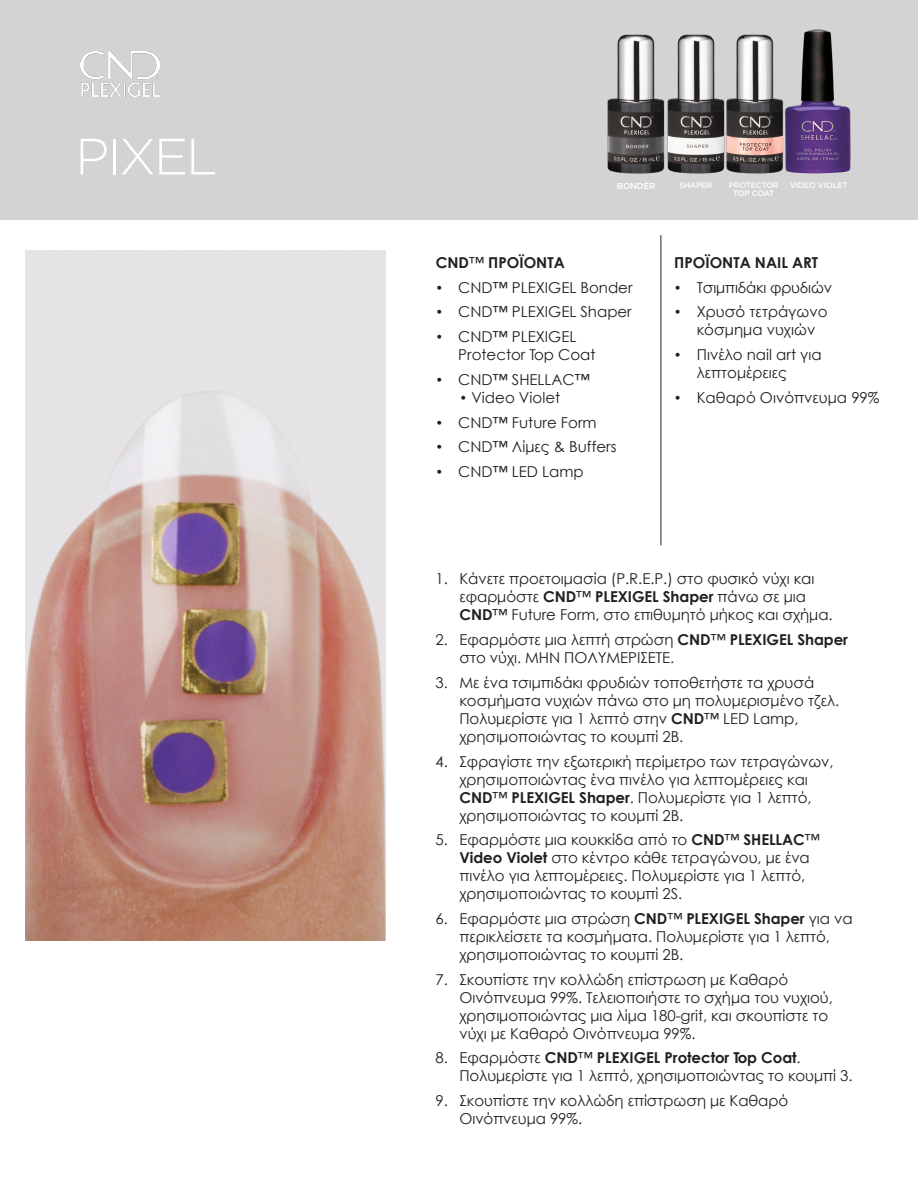
<style>
.page{position:relative;width:918px;height:1188px;background:#fff}
.page>*{position:absolute;margin:0;border:0;box-sizing:border-box;transform-origin:0 0}
.Step_Lists2{font:300 51px "Gotham";letter-spacing:-.04em;color:#fff}
.body{font:15px/18px "Century Gothic";letter-spacing:-.005em;color:#231f20}
.body-2{font:700 15px "Century Gothic";color:#231f20}
.body-3{font:500 8.7px "Gotham";letter-spacing:-.02em;color:#fff}
.body-4{font:500 7.95px "Gotham";letter-spacing:-.02em;color:#fff}
.s1{font-weight:400}
.s2{font-family:"Gotham"}
.s3{font-weight:700}
</style>
<div class="page">
<div style="left:0;top:0;width:918px;height:220px;background:#d3d3d3"></div>
<img style="left:26px;top:251px;width:360px;height:690px">
<img style="left:80px;top:51px;width:79px;height:45px">
<img style="left:607px;top:34px;width:58px;height:139px">
<img style="left:667px;top:34px;width:116px;height:139px">
<img style="left:785px;top:29px;width:66px;height:144px">
<hr style="left:661px;top:235px;width:1px;height:310px;background:#231f20">
<p class="Step_Lists2" style="left:75px;top:124px;width:144px">PIXEL</p>
<p class="body-3" style="left:617px;top:180px;width:40px">BONDER</p>
<p class="body-4" style="left:679px;top:180px;width:35px">SHAPER</p>
<p class="body-4" style="left:729px;top:180px;width:51px">PROTECTOR</p>
<p class="body-4" style="left:733px;top:188px;width:43px">TOP COAT</p>
<p class="body-4" style="left:790px;top:180px;width:60px">VIDEO VIOLET</p>
<p class="body-2" style="left:436px;top:252px;width:130px">CND<span class="s1">™</span> ΠΡΟΪΟΝΤΑ</p>
<p class="body" style="left:436px;top:278px;width:198px"><span class="s2">•</span> CND™ PLEXIGEL Bonder</p>
<p class="body" style="left:436px;top:303px;width:198px"><span class="s2">•</span> CND™ PLEXIGEL Shaper</p>
<p class="body" style="left:458px;top:328px;width:139px;text-indent:-22px"><span class="s2">•</span> CND™ PLEXIGEL<br>Protector Top Coat</p>
<p class="body" style="left:436px;top:370px;width:156px"><span class="s2">•</span> CND™ SHELLAC™</p>
<p class="body" style="left:460px;top:388px;width:102px"><span class="s2">•</span> Video Violet</p>
<p class="body" style="left:436px;top:413px;width:162px"><span class="s2">•</span> CND™ Future Form</p>
<p class="body" style="left:436px;top:438px;width:182px"><span class="s2">•</span> CND™ Λίμες &amp; Buffers</p>
<p class="body" style="left:436px;top:463px;width:149px"><span class="s2">•</span> CND™ LED Lamp</p>
<p class="body-2" style="left:674px;top:252px;width:146px">ΠΡΟΪΟΝΤΑ NAIL ART</p>
<p class="body" style="left:674px;top:278px;width:159px"><span class="s2">•</span> Τσιμπιδάκι φρυδιών</p>
<p class="body" style="left:697px;top:303px;width:132px;text-indent:-22px"><span class="s2">•</span> Χρυσό τετράγωνο κόσμημα νυχιών</p>
<p class="body" style="left:697px;top:346px;width:127px;text-indent:-22px"><span class="s2">•</span> Πινέλο nail art για λεπτομέρειες</p>
<p class="body" style="left:674px;top:388px;width:207px"><span class="s2">•</span> Καθαρό Οινόπνευμα 99%</p>
<p class="body" style="left:459px;top:570px;width:375px;text-indent:-24px">1. Κάνετε προετοιμασία (P.R.E.P.) στο φυσικό νύχι και εφαρμόστε <span class="s3">CND</span>™ <span class="s3">PLEXIGEL Shaper</span> πάνω σε μια<br><span class="s3">CND</span>™ Future Form, στο επιθυμητό μήκος και σχήμα.</p>
<p class="body" style="left:459px;top:631px;width:390px;text-indent:-24px">2. Εφαρμόστε μια λεπτή στρώση <span class="s3">CND</span>™ <span class="s3">PLEXIGEL Shaper </span>στο νύχι. ΜΗΝ ΠΟΛΥΜΕΡΙΣΕΤΕ.</p>
<p class="body" style="left:459px;top:673px;width:381px;text-indent:-24px">3. Με ένα τσιμπιδάκι φρυδιών τοποθετήστε τα χρυσά κοσμήματα νυχιών πάνω στο μη πολυμερισμένο τζελ.<br>Πολυμερίστε για 1 λεπτό στην <span class="s3">CND</span>™ LED Lamp, χρησιμοποιώντας το κουμπί 2B.</p>
<p class="body" style="left:459px;top:752px;width:376px;text-indent:-24px">4. Σφραγίστε την εξωτερική περίμετρο των τετραγώνων, χρησιμοποιώντας ένα πινέλο για λεπτομέρειες και <span class="s3">CND</span>™ <span class="s3">PLEXIGEL Shaper</span>. Πολυμερίστε για 1 λεπτό, χρησιμοποιώντας το κουμπί 2B.</p>
<p class="body" style="left:459px;top:831px;width:362px;text-indent:-24px">5. Εφαρμόστε μια κουκκίδα από το <span class="s3">CND</span>™ <span class="s3">SHELLAC</span>™ <span class="s3">Video Violet</span> στο κέντρο κάθε τετραγώνου, με ένα πινέλο για λεπτομέρειες. Πολυμερίστε για 1 λεπτό, χρησιμοποιώντας το κουμπί 2S.</p>
<p class="body" style="left:459px;top:909px;width:395px;text-indent:-24px">6. Εφαρμόστε μια στρώση <span class="s3">CND</span>™ <span class="s3">PLEXIGEL Shaper</span> για να περικλείσετε τα κοσμήματα. Πολυμερίστε για 1 λεπτό, χρησιμοποιώντας το κουμπί 2B.</p>
<p class="body" style="left:459px;top:970px;width:375px;text-indent:-24px">7. Σκουπίστε την κολλώδη επίστρωση με Καθαρό Οινόπνευμα 99%. Τελειοποιήστε το σχήμα του νυχιού, χρησιμοποιώντας μια λίμα 180-grit, και σκουπίστε το νύχι με Καθαρό Οινόπνευμα 99%.</p>
<p class="body" style="left:459px;top:1049px;width:395px;text-indent:-24px">8. Εφαρμόστε <span class="s3">CND</span>™ <span class="s3">PLEXIGEL Protector Top Coat</span>.<br>Πολυμερίστε για 1 λεπτό, χρησιμοποιώντας το κουμπί 3.</p>
<p class="body" style="left:459px;top:1091px;width:330px;text-indent:-24px">9. Σκουπίστε την κολλώδη επίστρωση με Καθαρό<br>Οινόπνευμα 99%.</p>
</div>
